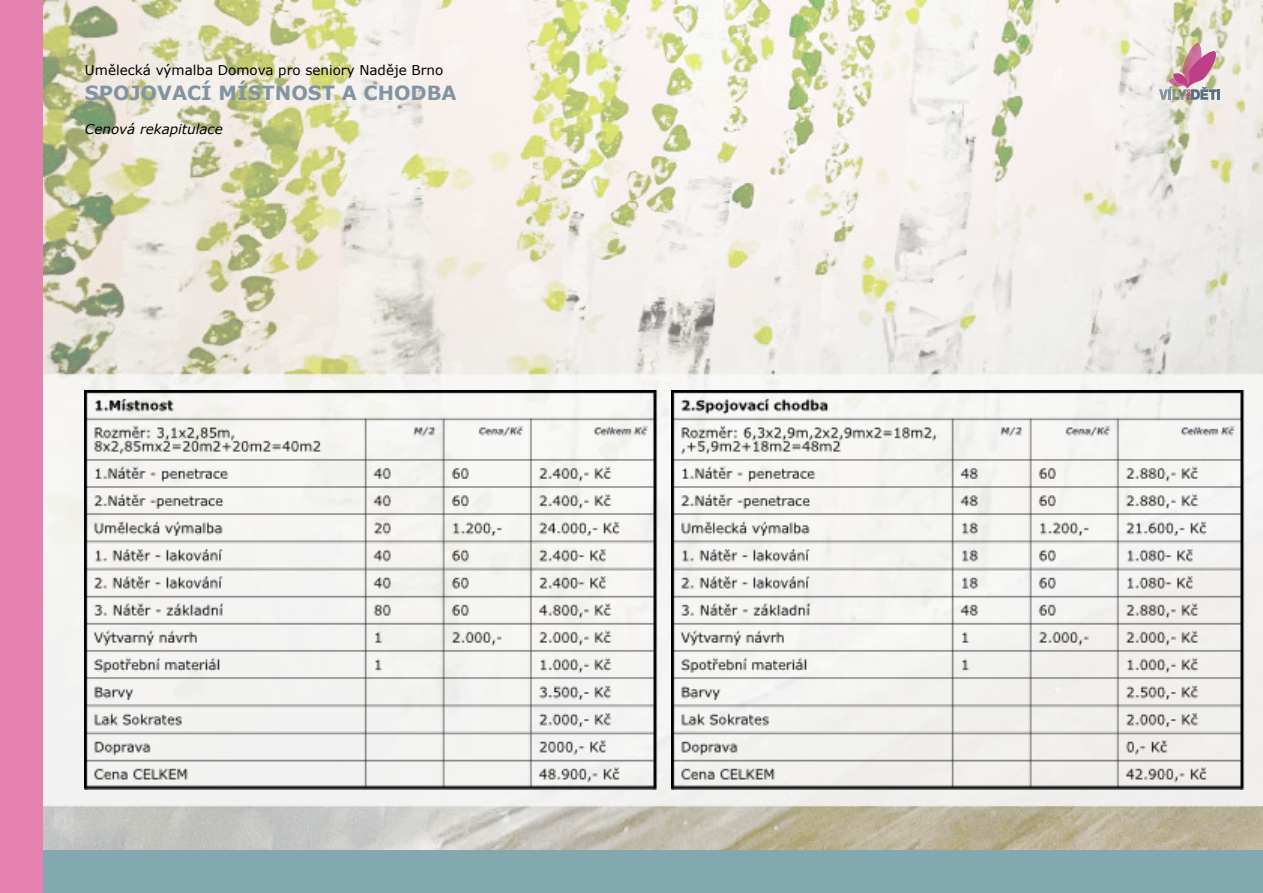
<style>
.page{position:relative;width:1263px;height:893px;background:#fff}
.page>*{position:absolute;margin:0;border:0;box-sizing:border-box;transform-origin:0 0}
.t1{font:700 19.5px "Verdana";color:#8294a1}
.t2{font:13.5px "Verdana";color:#000}
.t3{font:italic 13.5px "Verdana";color:#000}
</style>
<div class="page">
<img style="left:43px;top:0;width:1220px;height:850px">
<img style="left:84px;top:390px;width:573px;height:399px">
<svg style="left:1159px;top:43px;width:61px;height:57px"></svg>
<div style="left:0;top:850px;width:1263px;height:43px;background:#82a9af"></div>
<div style="left:0;top:0;width:43px;height:893px;background:#e682b0"></div>
<img style="left:671px;top:390px;width:573px;height:399px">
<p class="t2" style="left:85px;top:65px;width:360px">Umělecká výmalba Domova pro seniory Naděje Brno</p>
<h1 class="t1" style="left:85px;top:85px;width:373px">SPOJOVACÍ MÍSTNOST A CHODBA</h1>
<p class="t3" style="left:85px;top:123px;width:139px">Cenová rekapitulace</p>
</div>
